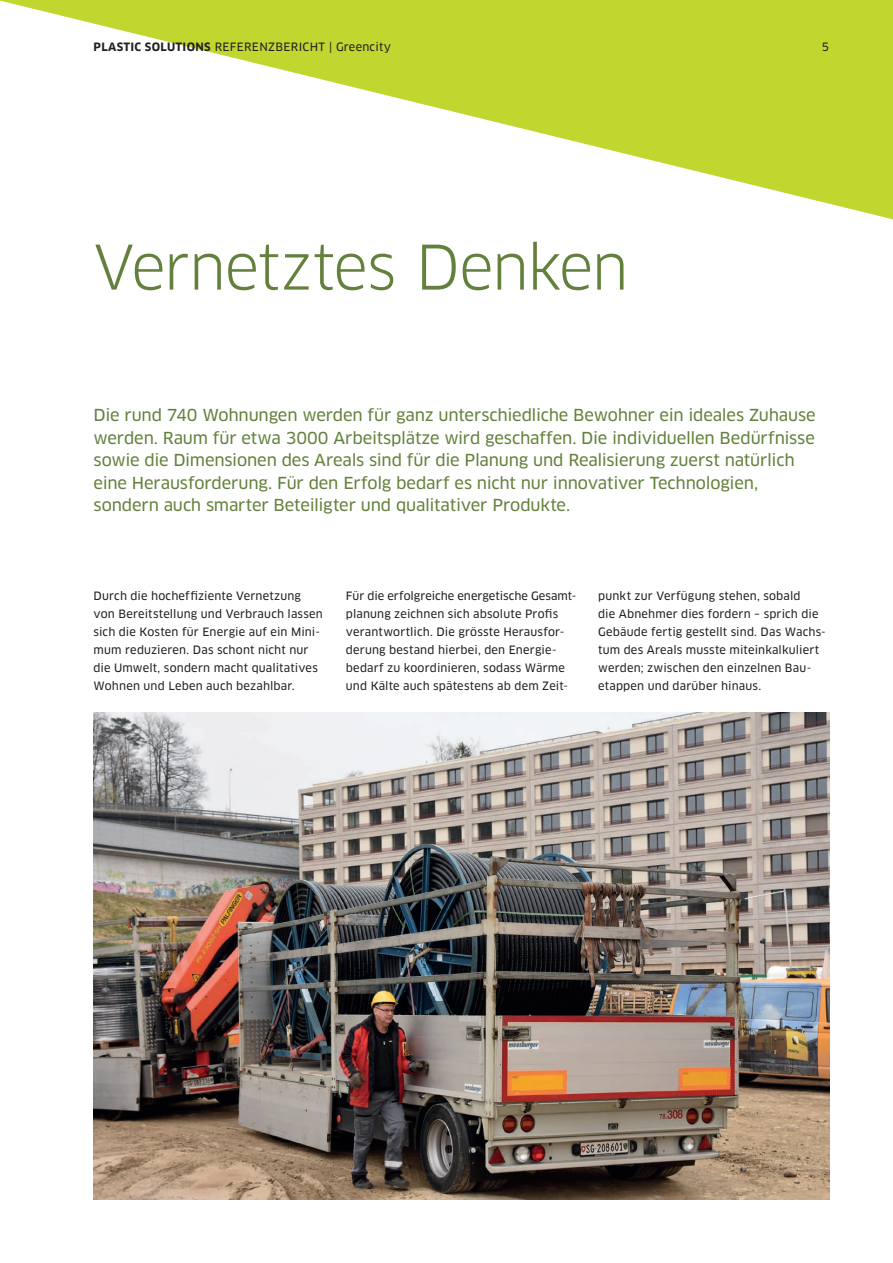
<style>
.page{position:relative;width:893px;height:1263px;background:#fff}
.page>*{position:absolute;margin:0;border:0;box-sizing:border-box;transform-origin:0 0}
.t1{font:60px "Clan Pro";letter-spacing:-.03em;color:#63813c}
.t2{font:16.2px/22.5px "Clan Pro News";letter-spacing:-.01em;color:#63813c}
.t3{font:11.25px/18px "Clan Pro News";letter-spacing:.015em;color:#231f20}
.s1{font-family:"Clan Pro";font-weight:700}
</style>
<div class="page">
<svg style="left:0;top:0;width:893px;height:220px"></svg>
<img style="left:94px;top:712px;width:735px;height:487px">
<p class="t3" style="left:94px;top:38px;width:299px"><span class="s1">PLASTIC SOLUTIONS</span> REFERENZBERICHT | Greencity</p>
<p class="t3" style="left:822px;top:38px;width:9px">5</p>
<h1 class="t1" style="left:94px;top:232px;width:536px">Vernetztes Denken</h1>
<p class="t2" style="left:94px;top:404px;width:724px">Die rund 740 Wohnungen werden für ganz unterschiedliche Bewohner ein ideales Zuhause werden. Raum für etwa 3000 Arbeitsplätze wird geschaffen. Die individuellen Bedürfnisse sowie die Dimensionen des Areals sind für die Planung und Realisierung zuerst natürlich eine Herausforderung. Für den Erfolg bedarf es nicht nur innovativer Technologien, sondern auch smarter Beteiligter und qualitativer Produkte.</p>
<p class="t3" style="left:94px;top:587px;width:231px">Durch die hocheffiziente Vernetzung von Bereitstellung und Verbrauch lassen sich die Kosten für Energie auf ein Mini&shy;mum reduzieren. Das schont nicht nur die Umwelt, sondern macht qualitatives Wohnen und Leben auch bezahlbar.</p>
<p class="t3" style="left:346px;top:587px;width:232px">Für die erfolgreiche energetische Gesamt&shy;planung zeichnen sich absolute Profis verantwortlich. Die grösste Herausfor&shy;derung bestand hierbei, den Energie&shy;bedarf zu koordinieren, sodass Wärme und Kälte auch spätestens ab dem Zeit-</p>
<p class="t3" style="left:598px;top:587px;width:229px">punkt zur Verfügung stehen, sobald<br>die Abnehmer dies fordern – sprich die Gebäude fertig gestellt sind. Das Wachs&shy;tum des Areals musste miteinkalkuliert werden; zwischen den einzelnen Bau&shy;etappen und darüber hinaus.</p>
</div>
